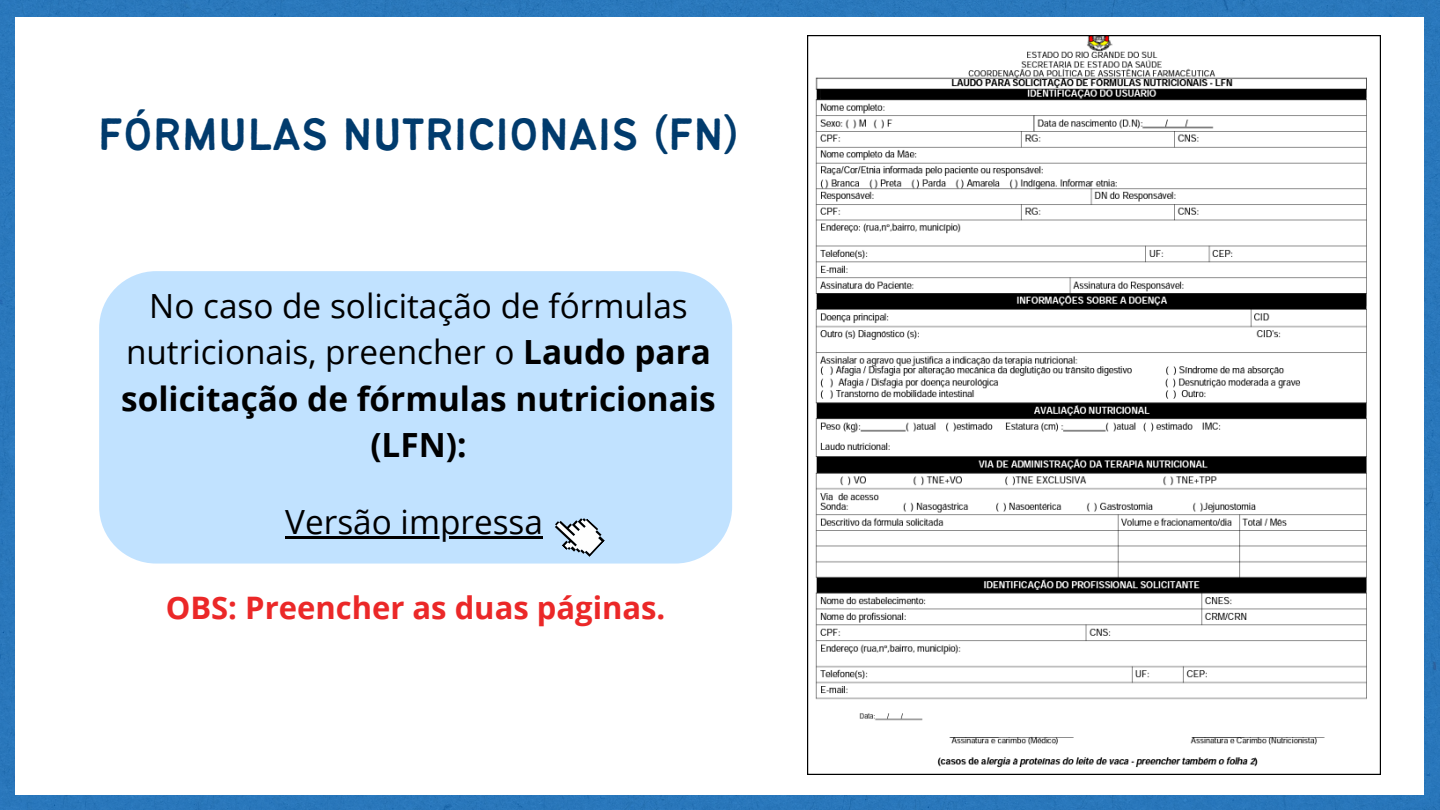
<style>
.page{position:relative;width:1440px;height:810px;background:#2a77bb}
.page>*{position:absolute;margin:0;border:0;box-sizing:border-box;transform-origin:0 0}
.t1{font:50px "Bantayog";color:#013b6d}
.t2{font:33.3px/46.3px "Open Sans";color:#000;text-align:center}
.t3{font:700 31px "Open Sans";color:#eb2828}
.s1{font-weight:700}
</style>
<div class="page">
<div style="left:15px;top:17px;width:1409px;height:777px;background:#fff"></div>
<svg style="left:807px;top:35px;width:573px;height:739px"></svg>
<div style="left:99px;top:271px;width:633px;height:293px;background:#c1e2ff;border-radius:57px"></div>
<hr style="left:285px;top:536px;width:258px;height:3px;background:#000">
<svg style="left:547px;top:518px;width:61px;height:46px"></svg>
<p class="t1" style="left:98px;top:115px;width:643px">FÓRMULAS NUTRICIONAIS (FN)</p>
<p class="t2" style="left:121px;top:282px;width:596px">No caso de solicitação de fórmulas nutricionais, preencher o <span class="s1">Laudo para solicitação de fórmulas nutricionais (LFN):</span></p>
<p class="t2" style="left:285px;top:497px;width:259px">Versão impressa</p>
<p class="t3" style="left:166px;top:586px;width:501px">OBS: Preencher as duas páginas.</p>
</div>
